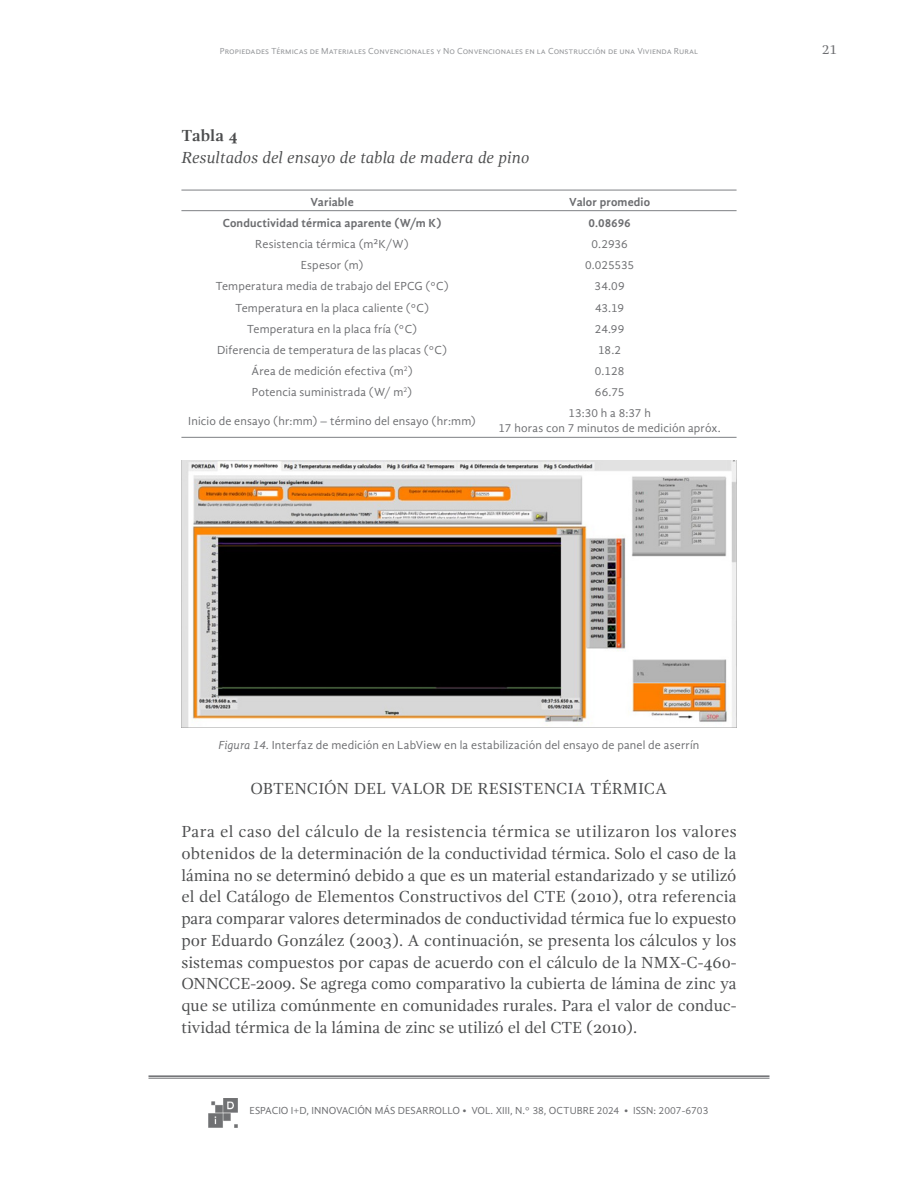
<style>
.page{position:relative;width:918px;height:1188px;background:#fff}
.page>*{position:absolute;margin:0;border:0;box-sizing:border-box;transform-origin:0 0}
.Párrafo_p{font:16.5px/21.8px "Gandhi Serif";letter-spacing:-.005em;color:#4b4c4d;text-align:justify}
.Párrafo_p-2{font:italic 16.5px "Gandhi Serif";color:#4b4c4d}
.Título{font:16.5px "Gandhi Serif";letter-spacing:.01em;color:#4b4c4d}
.Párrafo_p-3{font:700 16.5px "Gandhi Serif";color:#4b4c4d}
.t1{font:13.5px "Gandhi Serif";color:#6c6d70}
.Tablas{font:12px "Gandhi Sans";letter-spacing:.015em;color:#6c6d70}
.pie_de_foto{font:12px "Gandhi Sans";letter-spacing:.015em;color:#6c6d70}
.Tablas-2{font:700 12px "Gandhi Sans";letter-spacing:.01em;color:#6c6d70}
.t2{font:10.5px "Gandhi Sans";color:#6c6d70}
.t3{font:9px "Gandhi Sans";color:#939598}
.s1{font-style:italic}
</style>
<div class="page">
<hr style="left:148px;top:1075px;width:622px;height:2px;background:#6c6d70">
<hr style="left:148px;top:1078px;width:622px;height:1px;background:#6c6d70">
<img style="left:208px;top:1098px;width:30px;height:29px">
<img style="left:181px;top:460px;width:556px;height:268px">
<hr style="left:181px;top:189px;width:556px;height:2px;background:#939598">
<hr style="left:181px;top:210px;width:556px;height:1px;background:#939598">
<hr style="left:181px;top:437px;width:556px;height:1px;background:#939598">
<p class="t3" style="left:220px;top:46px;width:480px">Propiedades Térmicas de Materiales Convencionales y No Convencionales en la Construcción de una Vivienda Rural</p>
<p class="t1" style="left:822px;top:42px;width:16px">21</p>
<p class="Párrafo_p-3" style="left:181px;top:126px;width:58px">Tabla 4</p>
<p class="Párrafo_p-2" style="left:181px;top:148px;width:350px">Resultados del ensayo de tabla de madera de pino</p>
<p class="Tablas-2" style="left:310px;top:195px;width:45px">Variable</p>
<p class="Tablas-2" style="left:569px;top:195px;width:82px">Valor promedio</p>
<p class="Tablas-2" style="left:223px;top:216px;width:220px">Conductividad térmica aparente (W/m K)</p>
<p class="Tablas-2" style="left:588px;top:216px;width:44px">0.08696</p>
<p class="Tablas" style="left:255px;top:237px;width:155px">Resistencia térmica (m²K/W)</p>
<p class="Tablas" style="left:591px;top:237px;width:38px">0.2936</p>
<p class="Tablas" style="left:301px;top:258px;width:64px">Espesor (m)</p>
<p class="Tablas" style="left:585px;top:258px;width:51px">0.025535</p>
<p class="Tablas" style="left:215px;top:280px;width:235px">Temperatura media de trabajo del EPCG (°C)</p>
<p class="Tablas" style="left:595px;top:280px;width:32px">34.09</p>
<p class="Tablas" style="left:235px;top:301px;width:195px">Temperatura en la placa caliente (°C)</p>
<p class="Tablas" style="left:595px;top:301px;width:31px">43.19</p>
<p class="Tablas" style="left:247px;top:322px;width:172px">Temperatura en la placa fría (°C)</p>
<p class="Tablas" style="left:595px;top:322px;width:31px">24.99</p>
<p class="Tablas" style="left:217px;top:343px;width:232px">Diferencia de temperatura de las placas (°C)</p>
<p class="Tablas" style="left:598px;top:343px;width:25px">18.2</p>
<p class="Tablas" style="left:252px;top:364px;width:163px">Área de medición efectiva (m<sup>2</sup>)</p>
<p class="Tablas" style="left:595px;top:364px;width:31px">0.128</p>
<p class="Tablas" style="left:252px;top:385px;width:162px">Potencia suministrada (W/ m<sup>2</sup>)</p>
<p class="Tablas" style="left:595px;top:385px;width:31px">66.75</p>
<p class="Tablas" style="left:188px;top:414px;width:289px">Inicio de ensayo (hr:mm) – término del ensayo (hr:mm)</p>
<p class="Tablas" style="left:568px;top:407px;width:84px">13:30 h a 8:37 h</p>
<p class="Tablas" style="left:499px;top:421px;width:224px">17 horas con 7 minutos de medición apróx.</p>
<p class="pie_de_foto" style="left:219px;top:738px;width:482px"><span class="s1">Figura 14.</span> Interfaz de medición en LabView en la estabilización del ensayo de panel de aserrín</p>
<p class="Título" style="left:250px;top:779px;width:419px">OBTENCIÓN DEL VALOR DE RESISTENCIA TÉRMICA</p>
<p class="Párrafo_p" style="left:181px;top:821px;width:557px">Para el caso del cálculo de la resistencia térmica se utilizaron los valores obtenidos de la determinación de la conductividad térmica. Solo el caso de la lámina no se determinó debido a que es un material estandarizado y se utilizó el del Catálogo de Elementos Constructivos del CTE (2010), otra referencia para comparar valores determinados de conductividad térmica fue lo expuesto por Eduardo González (2003). A continuación, se presenta los cálculos y los sistemas compuestos por capas de acuerdo con el cálculo de la NMX-C-460- ONNCCE-2009. Se agrega como comparativo la cubierta de lámina de zinc ya que se utiliza comúnmente en comunidades rurales. Para el valor de conduc&shy;tividad térmica de la lámina de zinc se utilizó el del CTE (2010).</p>
<p class="t2" style="left:250px;top:1105px;width:460px">ESPACIO I+D, INNOVACIÓN MÁS DESARROLLO • VOL. XIII, N.° 38, OCTUBRE 2024 • ISSN: 2007-6703</p>
</div>
